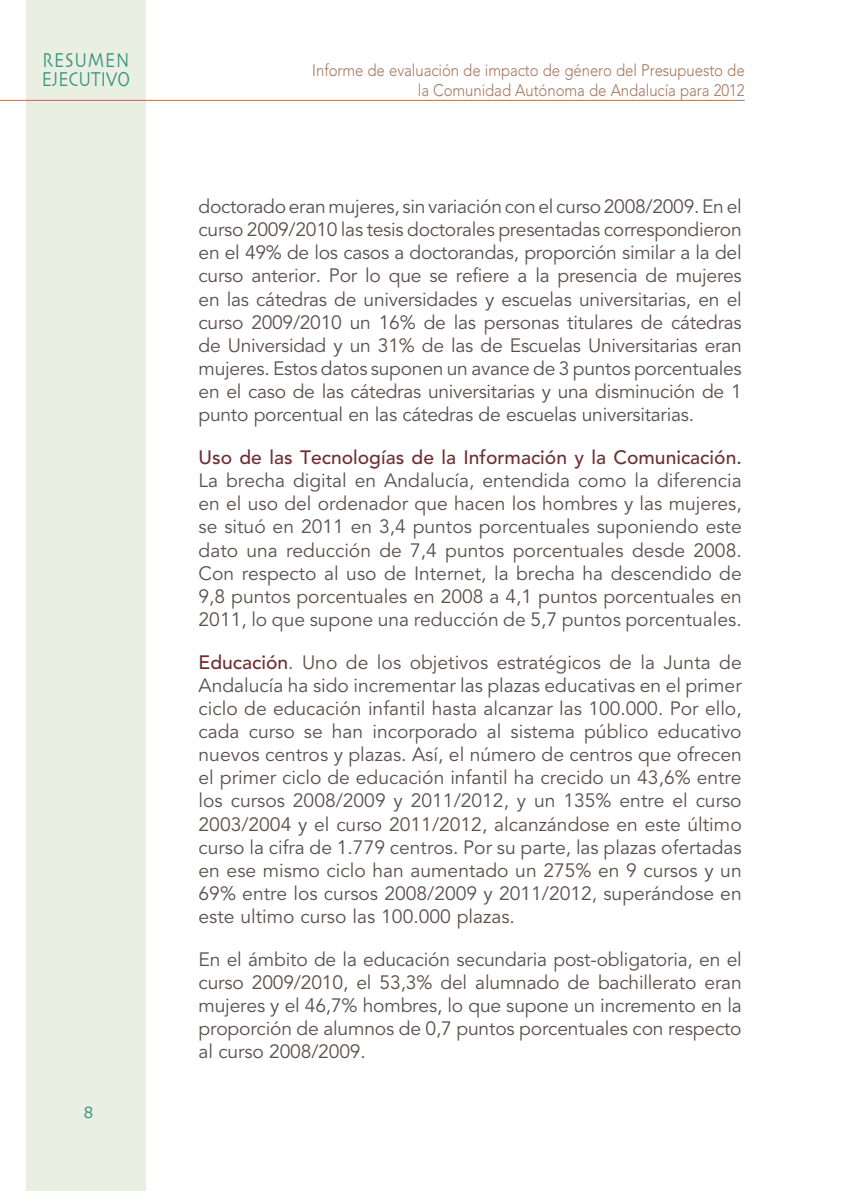
<style>
.page{position:relative;width:844px;height:1191px;background:#fff}
.page>*{position:absolute;margin:0;border:0;box-sizing:border-box;transform-origin:0 0}
.t1{font:21px/19.2px "Skia";letter-spacing:.005em;color:#3a9281;scale:.8 1}
.t2{font:19.25px/23.1px "Avenir";letter-spacing:-.005em;color:#5b504d;text-align:justify}
.t3{font:500 19.25px "Avenir";color:#6e2e32}
.t4{font:17.5px "Skia";color:#3a9281}
.t5{font:300 16.62px/19.9px "Avenir";letter-spacing:-.005em;color:#a5755c;text-align:right;scale:.9 1}
.s1{font-weight:500;color:#6e2e32}
</style>
<div class="page">
<div style="left:26px;top:0;width:119px;height:1191px;background:#eaf0e1"></div>
<hr style="left:0;top:100px;width:744px;height:1px;background:#a5755c">
<p class="t1" style="left:42px;top:51px;width:112px">RESUMEN<br>EJECUTIVO</p>
<p class="t4" style="left:83px;top:1101px;width:12px">8</p>
<p class="t5" style="left:312px;top:60px;width:482px">Informe de evaluación de impacto de género del Presupuesto de la Comunidad Autónoma de Andalucía para 2012</p>
<p class="t2" style="left:198px;top:195px;width:544px">doctorado eran mujeres, sin variación con el curso 2008/2009. En el curso 2009/2010 las tesis doctorales presentadas correspondieron en el 49% de los casos a doctorandas, proporción similar a la del curso anterior. Por lo que se refiere a la presencia de mujeres en las cátedras de universidades y escuelas universitarias, en el curso 2009/2010 un 16% de las personas titulares de cátedras de Universidad y un 31% de las de Escuelas Universitarias eran mujeres. Estos datos suponen un avance de 3 puntos porcentuales en el caso de las cátedras universitarias y una disminución de 1 punto porcentual en las cátedras de escuelas universitarias.</p>
<p class="t3" style="left:198px;top:446px;width:544px">Uso de las Tecnologías de la Información y la Comunicación.</p>
<p class="t2" style="left:198px;top:469px;width:544px">La brecha digital en Andalucía, entendida como la diferencia en el uso del ordenador que hacen los hombres y las mujeres, se situó en 2011 en 3,4 puntos porcentuales suponiendo este dato una reducción de 7,4 puntos porcentuales desde 2008.<br>Con respecto al uso de Internet, la brecha ha descendido de 9,8 puntos porcentuales en 2008 a 4,1 puntos porcentuales en 2011, lo que supone una reducción de 5,7 puntos porcentuales.</p>
<p class="t2" style="left:198px;top:651px;width:544px"><span class="s1">Educación</span>. Uno de los objetivos estratégicos de la Junta de Andalucía ha sido incrementar las plazas educativas en el primer ciclo de educación infantil hasta alcanzar las 100.000. Por ello, cada curso se han incorporado al sistema público educativo nuevos centros y plazas. Así, el número de centros que ofrecen el primer ciclo de educación infantil ha crecido un 43,6% entre los cursos 2008/2009 y 2011/2012, y un 135% entre el curso 2003/2004 y el curso 2011/2012, alcanzándose en este último curso la cifra de 1.779 centros. Por su parte, las plazas ofertadas en ese mismo ciclo han aumentado un 275% en 9 cursos y un 69% entre los cursos 2008/2009 y 2011/2012, superándose en este ultimo curso las 100.000 plazas.</p>
<p class="t2" style="left:198px;top:948px;width:544px">En el ámbito de la educación secundaria post-obligatoria, en el curso 2009/2010, el 53,3% del alumnado de bachillerato eran mujeres y el 46,7% hombres, lo que supone un incremento en la proporción de alumnos de 0,7 puntos porcentuales con respecto al curso 2008/2009.</p>
</div>
